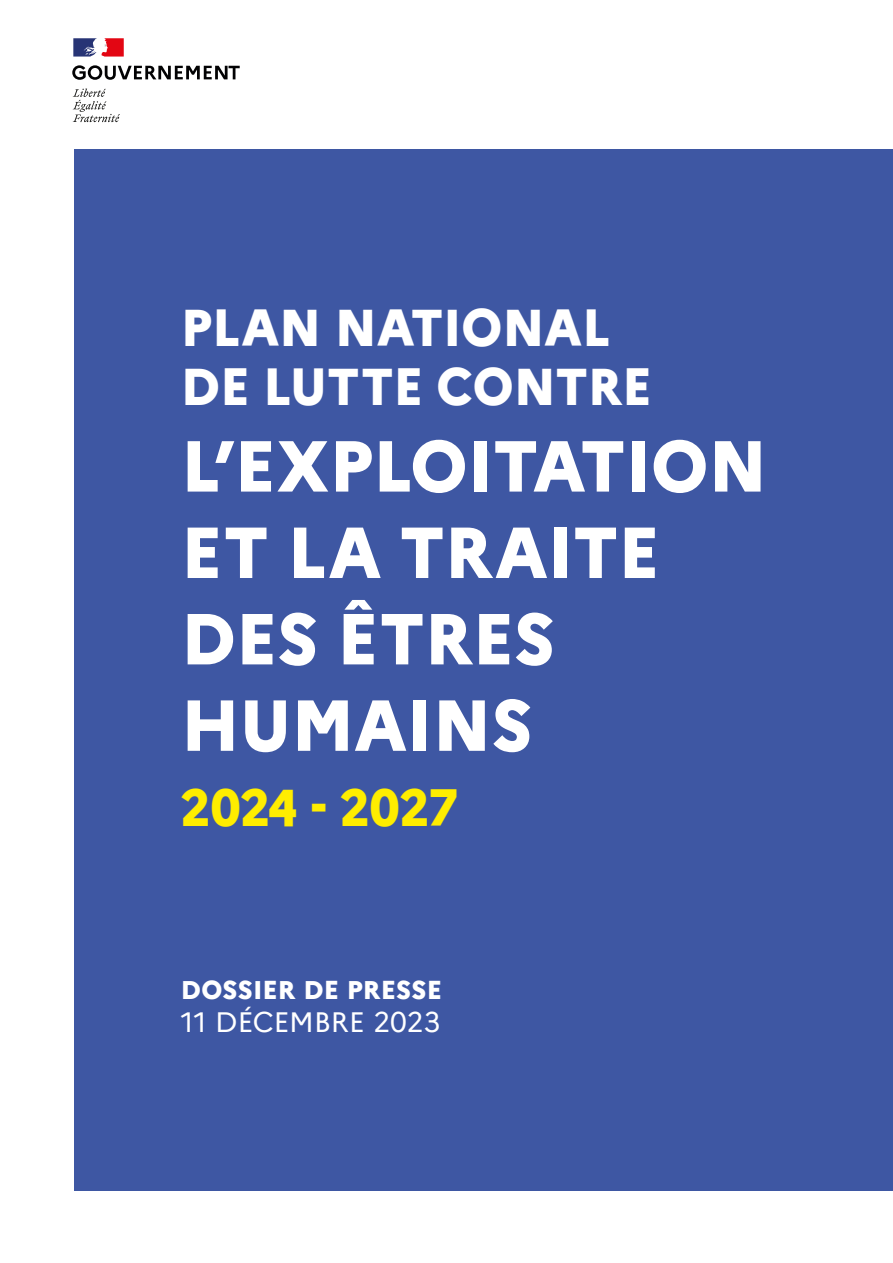
<style>
.page{position:relative;width:893px;height:1263px;background:#fff}
.page>*{position:absolute;margin:0;border:0;box-sizing:border-box;transform-origin:0 0}
.t1{font:800 72px/86.4px "Marianne";color:#fff;scale:.96 1}
.t2{font:800 51.45px/58.9px "Marianne";color:#fff;scale:.96 1}
.t3{font:800 51.45px "Marianne";color:#ffed00;scale:.96 1}
.t4{font:27.9px "Marianne";color:#fff}
.t5{font:800 25.5px "Marianne";letter-spacing:.01em;color:#fff}
</style>
<div class="page">
<div style="left:74px;top:149px;width:819px;height:1042px;background:#3e57a3"></div>
<svg style="left:72px;top:65px;width:168px;height:15px"></svg>
<svg style="left:73px;top:38px;width:51px;height:19px"></svg>
<svg style="left:73px;top:89px;width:47px;height:33px"></svg>
<p class="t2" style="left:181px;top:294px;width:492px">PLAN NATIONAL<br>DE LUTTE CONTRE</p>
<p class="t1" style="left:181px;top:417px;width:612px">L’EXPLOITATION<br>ET LA TRAITE<br>DES ÊTRES<br>HUMAINS</p>
<p class="t3" style="left:181px;top:768px;width:290px">2024 - 2027</p>
<p class="t5" style="left:181px;top:970px;width:263px">DOSSIER DE PRESSE</p>
<p class="t4" style="left:181px;top:1000px;width:261px">11 DÉCEMBRE 2023</p>
</div>
